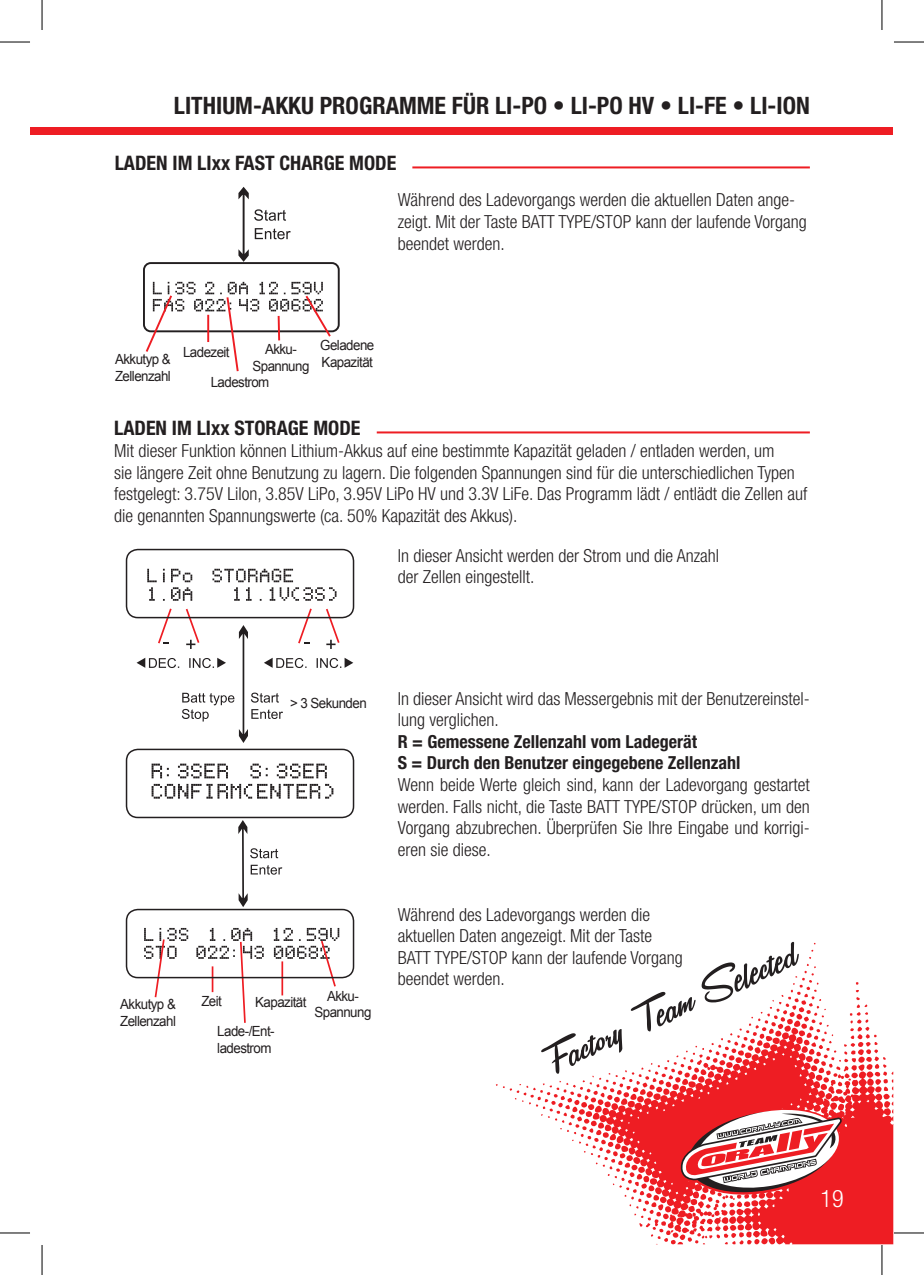
<style>
.page{position:relative;width:924px;height:1275px;background:#fff}
.page>*{position:absolute;margin:0;border:0;box-sizing:border-box;transform-origin:0 0}
.t1{font:italic 46.6px "Remachine Script Personal Use";color:#231f20}
.t2{font:700 condensed 24px "Helvetica Neue LT Std";color:#231f20}
.t3{font:300 condensed 24px "Helvetica Neue LT Std";color:#fff}
.t4{font:700 condensed 20px "Helvetica Neue LT Std";color:#231f20}
.t5{font:300 condensed 18px/21.6px "Helvetica Neue LT Std";color:#231f20}
.t6{font:700 condensed 18px/21.6px "Helvetica Neue LT Std";color:#231f20}
.t7{font:14px/16.8px "Arial";letter-spacing:-.04em;color:#231f20;scale:.95 1}
</style>
<div class="page">
<div style="left:31px;top:127px;width:860px;height:8px;background:#ee1d23"></div>
<svg style="left:495px;top:942px;width:397px;height:302px"></svg>
<svg style="left:678px;top:1104px;width:165px;height:93px"></svg>
<svg style="left:136px;top:569px;width:217px;height:174px"></svg>
<svg style="left:151px;top:763px;width:182px;height:35px"></svg>
<svg style="left:144px;top:928px;width:195px;height:95px"></svg>
<svg style="left:238px;top:820px;width:44px;height:87px"></svg>
<div style="left:126px;top:549px;width:228px;height:69px;border:2px solid #231f20;border-radius:11px"></div>
<div style="left:126px;top:748px;width:228px;height:70px;border:2px solid #231f20;border-radius:11px"></div>
<div style="left:126px;top:908px;width:228px;height:70px;border:2px solid #231f20;border-radius:11px"></div>
<hr style="left:412px;top:166px;width:397px;height:2px;background:#ee1d23">
<hr style="left:376px;top:431px;width:433px;height:2px;background:#ee1d23">
<svg style="left:238px;top:187px;width:52px;height:75px"></svg>
<div style="left:143px;top:262px;width:196px;height:70px;border:2px solid #231f20;border-radius:7px"></div>
<svg style="left:144px;top:282px;width:188px;height:90px"></svg>
<hr style="left:0;top:42px;width:30px;height:1px;background:#000">
<hr style="left:893px;top:42px;width:30px;height:1px;background:#000">
<hr style="left:0;top:1232px;width:30px;height:1px;background:#000">
<hr style="left:893px;top:1232px;width:30px;height:1px;background:#000">
<hr style="left:42px;top:0;width:1px;height:30px;background:#000">
<hr style="left:42px;top:1245px;width:1px;height:30px;background:#000">
<hr style="left:881px;top:0;width:1px;height:30px;background:#000">
<hr style="left:881px;top:1245px;width:1px;height:30px;background:#000">
<h2 class="t2" style="left:174px;top:91px;width:637px">LITHIUM-AKKU PROGRAMME FÜR LI-PO • LI-PO HV • LI-FE • LI-ION</h2>
<p class="t4" style="left:115px;top:150px;width:283px">LADEN IM LIxx FAST CHARGE MODE</p>
<p class="t5" style="left:397px;top:189px;width:410px">Während des Ladevorgangs werden die aktuellen Daten ange&shy;zeigt. Mit der Taste BATT TYPE/STOP kann der laufende Vorgang beendet werden.</p>
<p class="t7" style="left:115px;top:351px;width:60px">Akkutyp &amp;<br>Zellenzahl</p>
<p class="t7" style="left:252px;top:341px;width:61px;text-align:center">Akku-<br>Spannung</p>
<p class="t7" style="left:320px;top:337px;width:58px">Geladene<br>Kapazität</p>
<p class="t7" style="left:211px;top:337px;width:63px;line-height:30.4px;text-indent:-28px">Ladezeit<br>Ladestrom</p>
<p class="t4" style="left:114px;top:416px;width:248px">LADEN IM LIxx STORAGE MODE</p>
<p class="t5" style="left:114px;top:439px;width:694px">Mit dieser Funktion können Lithium-Akkus auf eine bestimmte Kapazität geladen / entladen werden, um<br>sie längere Zeit ohne Benutzung zu lagern. Die folgenden Spannungen sind für die unterschiedlichen Typen festgelegt: 3.75V Lilon, 3.85V LiPo, 3.95V LiPo HV und 3.3V LiFe. Das Programm lädt / entlädt die Zellen auf die genannten Spannungswerte (ca. 50% Kapazität des Akkus).</p>
<p class="t5" style="left:397px;top:544px;width:323px">In dieser Ansicht werden der Strom und die Anzahl der Zellen eingestellt.</p>
<p class="t7" style="left:290px;top:694px;width:82px">&gt; 3 Sekunden</p>
<p class="t7" style="left:217px;top:986px;width:62px;line-height:30px;text-indent:-16px">Zeit<br>Lade-/Ent-</p>
<p class="t7" style="left:217px;top:1040px;width:58px">ladestrom</p>
<p class="t7" style="left:120px;top:996px;width:60px">Akkutyp &amp;</p>
<p class="t7" style="left:255px;top:993px;width:55px">Kapazität</p>
<p class="t7" style="left:120px;top:1012px;width:60px">Zellenzahl</p>
<p class="t7" style="left:314px;top:987px;width:61px;text-align:center">Akku-<br>Spannung</p>
<p class="t5" style="left:397px;top:687px;width:413px">In dieser Ansicht wird das Messergebnis mit der Benutzereinstel&shy;lung verglichen.</p>
<p class="t6" style="left:397px;top:730px;width:344px">R = Gemessene Zellenzahl vom Ladegerät<br>S = Durch den Benutzer eingegebene Zellenzahl</p>
<p class="t5" style="left:397px;top:773px;width:413px;text-align:justify">Wenn beide Werte gleich sind, kann der Ladevorgang gestartet werden. Falls nicht, die Taste BATT TYPE/STOP drücken, um den Vorgang abzubrechen. Überprüfen Sie Ihre Eingabe und korrigi&shy;eren sie diese.</p>
<p class="t5" style="left:397px;top:903px;width:286px">Während des Ladevorgangs werden die aktuellen Daten angezeigt. Mit der Taste BATT TYPE/STOP kann der laufende Vorgang beendet werden.</p>
<h1 class="t1" style="left:526px;top:1041px;width:280px;rotate:-24deg">Factory Team Selected</h1>
<h2 class="t3" style="left:820px;top:1184px;width:25px">19</h2>
</div>
